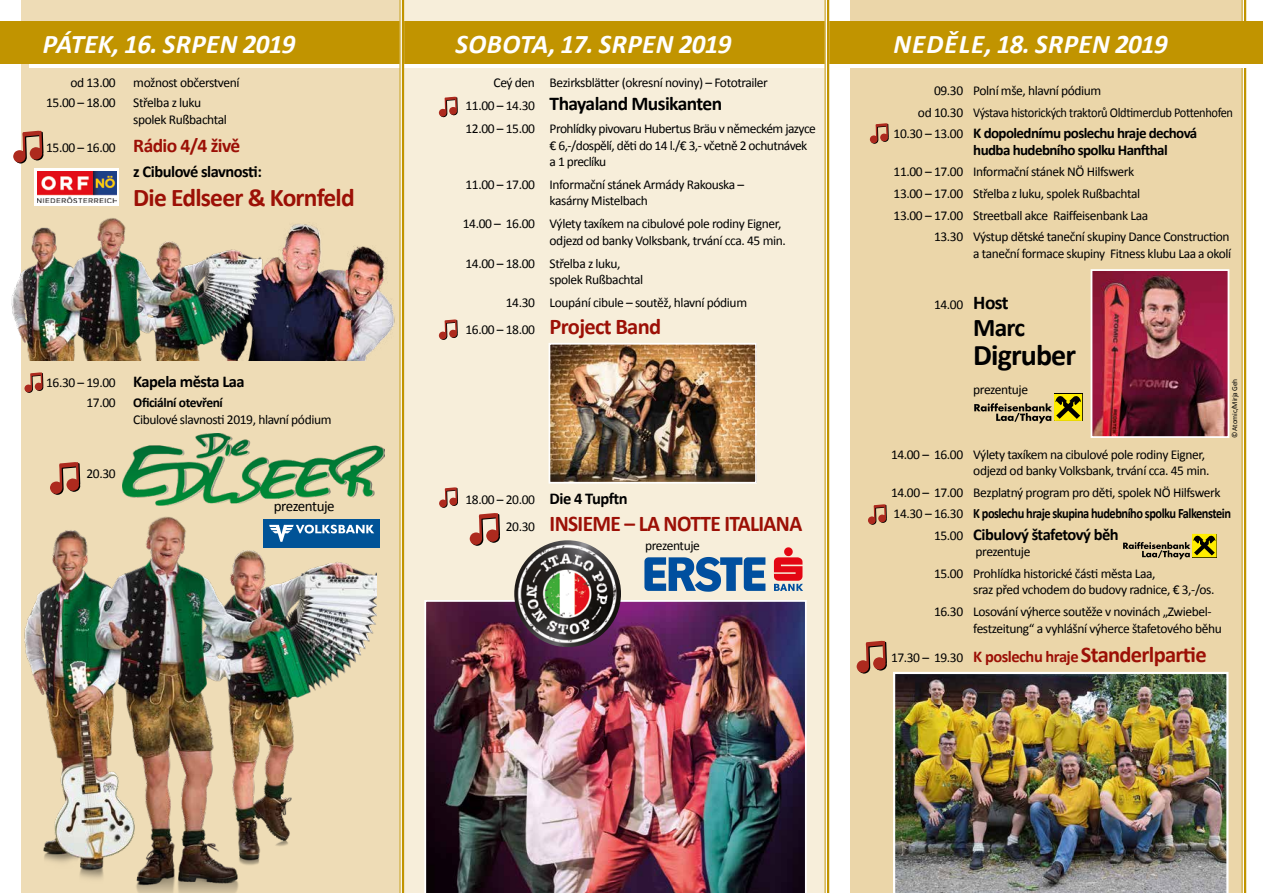
<style>
.page{position:relative;width:1263px;height:893px;background:#fff}
.page>*{position:absolute;margin:0;border:0;box-sizing:border-box;transform-origin:0 0}
.t1{font:700 30px "Calibri";letter-spacing:-.03em;color:#000}
.t2{font:italic 700 27px "Calibri";letter-spacing:.015em;color:#fff}
.t3{font:italic 700 27px "Calibri";letter-spacing:-.005em;color:#fff}
.t4{font:700 25.5px "Calibri";letter-spacing:-.03em;color:#9c1006}
.t5{font:700 25.5px "Calibri";color:#000}
.t6{font:700 22.5px "Calibri";letter-spacing:-.03em;color:#9c1006;scale:.95 1}
.t7{font:700 19.5px "Calibri";letter-spacing:-.03em;color:#000}
.t8{font:700 19.5px "Calibri";letter-spacing:-.03em;color:#9c1006}
.t9{font:700 16.5px "Calibri";letter-spacing:-.03em;color:#000}
.t10{font:700 16.5px "Calibri";letter-spacing:-.03em;color:#9c1006}
.t11{font:700 15px/16.5px "Calibri";letter-spacing:-.04em;color:#000}
.t12{font:15px "Calibri";letter-spacing:-.03em;color:#000}
.t13{font:700 14.25px "Calibri";letter-spacing:-.04em;color:#000;scale:.87 1}
.t14{font:13.5px/16.5px "Calibri";letter-spacing:-.03em;color:#000}
.t15{font:700 13.5px "Calibri";letter-spacing:-.03em;color:#000}
.t16{font:7.5px "Calibri";letter-spacing:-.025em;color:#000}
.s1{font-weight:400;font-size:13.5px;color:#000}
.s2{font-weight:400;font-size:13.5px}
.s3{font-weight:700;font-size:22.5px;color:#9c1006}
.s4{font-weight:700;font-size:16.5px}
.s5{font-weight:700;font-size:19.5px}
.s6{font-size:22.5px}
</style>
<div class="page">
<div style="left:850px;top:0;width:25px;height:893px;background:#ebd6a9"></div>
<div style="left:21px;top:0;width:804px;height:893px;background:#f7eeda"></div>
<div style="left:21px;top:0;width:383px;height:893px;background:#eedcb6"></div>
<div style="left:872px;top:0;width:370px;height:893px;background:#ebd6a9"></div>
<hr style="left:1244px;top:0;width:2px;height:893px;background:#c19400">
<hr style="left:1242px;top:0;width:1px;height:893px;background:#c19400">
<div style="left:30px;top:26px;width:1233px;height:42px;background:#fff"></div>
<div style="left:0;top:21px;width:1263px;height:43px;background:#c19400"></div>
<hr style="left:400px;top:0;width:4px;height:893px;background:#f8f4e6">
<hr style="left:402px;top:0;width:2px;height:893px;background:#c19400">
<hr style="left:400px;top:0;width:1px;height:893px;background:#c19400">
<hr style="left:825px;top:0;width:4px;height:893px;background:#fff">
<hr style="left:827px;top:0;width:2px;height:893px;background:#c19400">
<hr style="left:825px;top:0;width:1px;height:893px;background:#c19400">
<img style="left:893px;top:672px;width:335px;height:221px">
<svg style="left:774px;top:547px;width:29px;height:44px"></svg>
<svg style="left:644px;top:557px;width:121px;height:35px"></svg>
<div style="left:1054px;top:394px;width:28px;height:27px;background:#ffed00"></div>
<svg style="left:974px;top:396px;width:107px;height:27px"></svg>
<div style="left:1192px;top:534px;width:25px;height:23px;background:#968b00"></div>
<div style="left:1193px;top:534px;width:23px;height:23px;border:1px solid #ffed00"></div>
<svg style="left:1123px;top:535px;width:92px;height:24px"></svg>
<svg style="left:50px;top:462px;width:30px;height:33px"></svg>
<svg style="left:470px;top:513px;width:30px;height:33px"></svg>
<svg style="left:857px;top:641px;width:30px;height:33px"></svg>
<svg style="left:13px;top:131px;width:30px;height:33px"></svg>
<svg style="left:24px;top:372px;width:19px;height:21px"></svg>
<svg style="left:439px;top:487px;width:19px;height:21px"></svg>
<svg style="left:439px;top:319px;width:19px;height:21px"></svg>
<svg style="left:868px;top:504px;width:19px;height:21px"></svg>
<svg style="left:870px;top:123px;width:19px;height:21px"></svg>
<svg style="left:439px;top:97px;width:19px;height:20px"></svg>
<div style="left:34px;top:168px;width:85px;height:38px;background:#fff"></div>
<img style="left:37px;top:171px;width:79px;height:32px">
<div style="left:264px;top:519px;width:116px;height:28px;background:#005397"></div>
<img style="left:424px;top:600px;width:383px;height:293px">
<img style="left:552px;top:346px;width:202px;height:135px">
<div style="left:549px;top:343px;width:208px;height:141px;border:2px solid #fff"></div>
<img style="left:123px;top:433px;width:261px;height:73px">
<img style="left:1093px;top:272px;width:133px;height:163px">
<div style="left:1090px;top:269px;width:139px;height:169px;border:2px solid #fff"></div>
<img style="left:267px;top:224px;width:128px;height:136px">
<img style="left:11px;top:218px;width:256px;height:142px">
<img style="left:24px;top:516px;width:353px;height:377px">
<img style="left:514px;top:540px;width:107px;height:107px;border-radius:53px">
<h2 class="t3" style="left:43px;top:27px;width:254px">PÁTEK, 16. SRPEN 2019</h2>
<h2 class="t2" style="left:455px;top:27px;width:277px">SOBOTA, 17. SRPEN 2019</h2>
<h2 class="t2" style="left:893px;top:27px;width:276px">NEDĚLE, 18. SRPEN 2019</h2>
<p class="t14" style="left:70px;top:74px;width:47px">od 13.00</p>
<p class="t14" style="left:133px;top:74px;width:108px">možnost občerstvení</p>
<p class="t14" style="left:46px;top:95px;width:71px">15.00 – 18.00</p>
<p class="t14" style="left:133px;top:95px;width:95px">Střelba z luku spolek Rußbachtal</p>
<h3 class="t8" style="left:46px;top:133px;width:196px"><span class="s1">15.00 – 16.00</span> Rádio 4/4 živě</h3>
<p class="t9" style="left:133px;top:161px;width:130px">z Cibulové slavnosti:</p>
<h3 class="t4" style="left:133px;top:181px;width:223px">Die Edlseer &amp; Kornfeld</h3>
<p class="t9" style="left:46px;top:371px;width:200px"><span class="s2">16.30 – 19.00</span> Kapela města Laa</p>
<p class="t14" style="left:87px;top:395px;width:31px">17.00</p>
<p class="t15" style="left:133px;top:394px;width:91px">Oficiální otevření</p>
<p class="t14" style="left:133px;top:411px;width:200px">Cibulové slavnosti 2019, hlavní pódium</p>
<p class="t14" style="left:87px;top:465px;width:31px">20.30</p>
<p class="t12" style="left:274px;top:496px;width:62px">prezentuje</p>
<p class="t14" style="left:493px;top:75px;width:276px">Ceý den Bezirksblätter (okresní noviny) – Fototrailer</p>
<h3 class="t7" style="left:465px;top:91px;width:258px"><span class="s2">11.00 – 14.30</span> Thayaland Musikanten</h3>
<p class="t14" style="left:550px;top:120px;width:268px;text-indent:-84px">12.00 – 15.00 Prohlídky pivovaru Hubertus Bräu v německém jazyce € 6,-/dospělí, děti do 14 l./€ 3,- včetně 2 ochutnávek a 1 preclíku</p>
<p class="t14" style="left:550px;top:176px;width:196px;text-indent:-84px">11.00 – 17.00 Informační stánek Armády Rakouska – kasárny Mistelbach</p>
<p class="t14" style="left:550px;top:216px;width:238px;text-indent:-87px">14.00 – 16.00 Výlety taxíkem na cibulové pole rodiny Eigner, odjezd od banky Volksbank, trvání cca. 45 min.</p>
<p class="t14" style="left:550px;top:255px;width:95px;text-indent:-84px">14.00 – 18.00 Střelba z luku, spolek Rußbachtal</p>
<p class="t14" style="left:465px;top:289px;width:283px;line-height:27.5px;text-indent:40px">14.30 Loupání cibule – soutěž, hlavní pódium<br>16.00 – 18.00 <span class="s3">Project Band</span></p>
<p class="t14" style="left:465px;top:491px;width:164px">18.00 – 20.00 <span class="s4">Die 4 Tupftn</span></p>
<h3 class="t6" style="left:506px;top:509px;width:314px"><span class="s1">20.30</span> INSIEME – LA NOTTE ITALIANA</h3>
<p class="t14" style="left:645px;top:538px;width:56px">prezentuje</p>
<p class="t14" style="left:918px;top:80px;width:317px;line-height:21.6px;text-indent:16px">09.30 Polní mše, hlavní pódium<br>od 10.30 Výstava historických traktorů Oldtimerclub Pottenhofen</p>
<p class="t11" style="left:973px;top:125px;width:226px;text-indent:-80px"><span class="s2">10.30 – 13.00</span> K dopolednímu poslechu hraje dechová hudba hudebního spolku Hanfthal</p>
<p class="t14" style="left:894px;top:164px;width:242px">11.00 – 17.00 Informační stánek NÖ Hilfswerk</p>
<p class="t14" style="left:894px;top:185px;width:248px">13.00 – 17.00 Střelba z luku, spolek Rußbachtal</p>
<p class="t14" style="left:894px;top:207px;width:256px">13.00 – 17.00 Streetball akce Raiffeisenbank Laa</p>
<p class="t14" style="left:934px;top:229px;width:297px">13.30 Výstup dětské taneční skupiny Dance Construction</p>
<p class="t14" style="left:973px;top:245px;width:259px">a taneční formace skupiny Fitness klubu Laa a okolí</p>
<p class="t14" style="left:934px;top:296px;width:76px">14.00 <span class="s5">Host</span></p>
<h3 class="t5" style="left:973px;top:311px;width:53px">Marc</h3>
<h1 class="t1" style="left:973px;top:335px;width:104px">Digruber</h1>
<p class="t14" style="left:973px;top:381px;width:56px">prezentuje</p>
<p class="t16" style="left:1230px;top:438px;width:61px;rotate:-90deg">© Atomic/Mirja Geh</p>
<p class="t14" style="left:973px;top:446px;width:238px;text-indent:-82px">14.00 – 16.00 Výlety taxíkem na cibulové pole rodiny Eigner, odjezd od banky Volksbank, trvání cca. 45 min.</p>
<p class="t14" style="left:891px;top:484px;width:331px">14.00 – 17.00 Bezplatný program pro děti, spolek NÖ Hilfswerk</p>
<p class="t13" style="left:894px;top:504px;width:389px"><span class="s2">14.30 – 16.30</span> K poslechu hraje skupina hudebního spolku Falkenstein</p>
<p class="t9" style="left:934px;top:524px;width:186px"><span class="s2">15.00</span> Cibulový štafetový běh</p>
<p class="t14" style="left:934px;top:541px;width:223px;line-height:21.6px;text-indent:42px">prezentuje<br>15.00 Prohlídka historické části města Laa,</p>
<p class="t14" style="left:934px;top:579px;width:282px;line-height:21.6px;text-align:right">sraz před vchodem do budovy radnice, € 3,-/os.<br>16.30 Losování výherce soutěže v novinách „Zwiebel-</p>
<p class="t14" style="left:973px;top:620px;width:250px">festzeitung“ a vyhlášní výherce štafetového běhu</p>
<p class="t10" style="left:891px;top:646px;width:317px"><span class="s1">17.30 – 19.30</span> K poslechu hraje <span class="s6">Standerlpartie</span></p>
</div>
